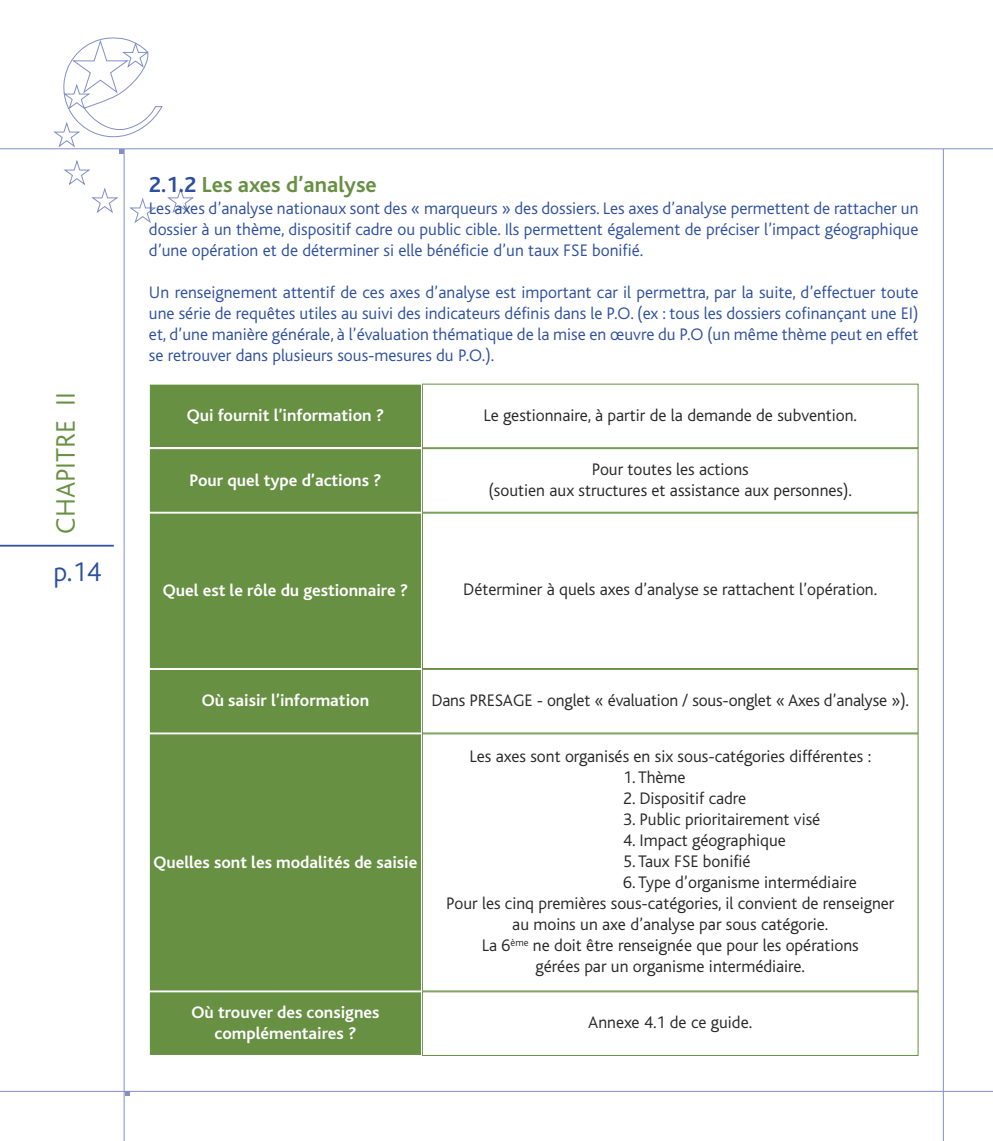
<style>
.page{position:relative;width:993px;height:1141px;background:#fff}
.page>*{position:absolute;margin:0;border:0;box-sizing:border-box;transform-origin:0 0}
.t1{font:300 28px "Bliss";color:#679043}
.t2{font:300 28px "Bliss";color:#2d4f9f}
.t3{font:700 22.75px "Bliss";color:#679043}
.t4{font:300 17.5px/21px "Bliss";color:#272627;text-align:center}
.t5{font:300 17.5px/21px "Bliss";color:#2d4f9f;text-align:justify}
.t6{font:700 17.5px/21px "Bliss";color:#fff;text-align:center}
.s1{color:#2d4f9f}
</style>
<div class="page">
<hr style="left:124px;top:149px;width:1px;height:992px;background:#838fc7">
<hr style="left:942px;top:149px;width:1px;height:992px;background:#838fc7">
<hr style="left:0;top:149px;width:992px;height:1px;background:#838fc7">
<svg style="left:125px;top:1092px;width:5px;height:4px"></svg>
<hr style="left:0;top:1091px;width:992px;height:1px;background:#838fc7">
<svg style="left:53px;top:37px;width:110px;height:117px"></svg>
<svg style="left:64px;top:160px;width:54px;height:53px"></svg>
<svg style="left:129px;top:198px;width:27px;height:25px"></svg>
<svg style="left:167px;top:188px;width:27px;height:25px"></svg>
<hr style="left:0;top:545px;width:114px;height:2px;background:#2d4f9f">
<div style="left:422px;top:384px;width:496px;height:64px;border:1px solid #679043"></div>
<div style="left:150px;top:385px;width:271px;height:62px;background:#679043"></div>
<div style="left:149px;top:384px;width:273px;height:64px;border:1px solid #fff"></div>
<div style="left:422px;top:448px;width:496px;height:65px;border:1px solid #679043"></div>
<div style="left:150px;top:449px;width:271px;height:63px;background:#679043"></div>
<div style="left:149px;top:448px;width:273px;height:65px;border:1px solid #fff"></div>
<div style="left:150px;top:514px;width:271px;height:154px;background:#679043"></div>
<div style="left:149px;top:513px;width:273px;height:156px;border:1px solid #fff"></div>
<div style="left:422px;top:669px;width:496px;height:64px;border:1px solid #679043"></div>
<div style="left:150px;top:670px;width:271px;height:63px;background:#679043"></div>
<div style="left:149px;top:669px;width:273px;height:64px;border:1px solid #fff"></div>
<div style="left:422px;top:733px;width:496px;height:258px;border:1px solid #679043"></div>
<div style="left:150px;top:734px;width:271px;height:256px;background:#679043"></div>
<div style="left:149px;top:733px;width:273px;height:258px;border:1px solid #fff"></div>
<div style="left:422px;top:991px;width:496px;height:65px;border:1px solid #679043"></div>
<div style="left:150px;top:992px;width:271px;height:63px;background:#679043"></div>
<div style="left:149px;top:991px;width:273px;height:65px;border:1px solid #fff"></div>
<div style="left:422px;top:513px;width:496px;height:156px;border:1px solid #679043"></div>
<h1 class="t1" style="left:56px;top:534px;width:143px;rotate:-90deg">CHAPITRE II</h1>
<h1 class="t2" style="left:53px;top:562px;width:49px">p.14</h1>
<h2 class="t3" style="left:149px;top:177px;width:229px"><span class="s1">2.1.2</span> Les axes d’analyse</h2>
<p class="t5" style="left:149px;top:200px;width:770px">Les axes d’analyse nationaux sont des « marqueurs » des dossiers. Les axes d’analyse permettent de rattacher un dossier à un thème, dispositif cadre ou public cible. Ils permettent également de préciser l’impact géographique d’une opération et de déterminer si elle bénéficie d’un taux FSE bonifié.</p>
<p class="t5" style="left:149px;top:284px;width:770px">Un renseignement attentif de ces axes d’analyse est important car il permettra, par la suite, d’effectuer toute une série de requêtes utiles au suivi des indicateurs définis dans le P.O. (ex : tous les dossiers cofinançant une EI) et, d’une manière générale, à l’évaluation thématique de la mise en œuvre du P.O (un même thème peut en effet se retrouver dans plusieurs sous-mesures du P.O.).</p>
<p class="t6" style="left:187px;top:407px;width:199px">Qui fournit l’information ?</p>
<p class="t4" style="left:483px;top:406px;width:375px">Le gestionnaire, à partir de la demande de subvention.</p>
<p class="t4" style="left:488px;top:460px;width:365px">Pour toutes les actions<br>(soutien aux structures et assistance aux personnes).</p>
<p class="t6" style="left:189px;top:471px;width:193px">Pour quel type d’actions ?</p>
<p class="t6" style="left:163px;top:582px;width:247px">Quel est le rôle du gestionnaire ?</p>
<p class="t4" style="left:463px;top:581px;width:415px">Déterminer à quels axes d’analyse se rattachent l’opération.</p>
<p class="t6" style="left:202px;top:692px;width:169px">Où saisir l’information</p>
<p class="t4" style="left:431px;top:691px;width:479px">Dans PRESAGE - onglet « évaluation / sous-onglet « Axes d’analyse »).</p>
<p class="t4" style="left:469px;top:748px;width:403px">Les axes sont organisés en six sous-catégories différentes :</p>
<p class="t4" style="left:623px;top:769px;width:64px">1. Thème</p>
<p class="t4" style="left:623px;top:790px;width:124px">2. Dispositif cadre</p>
<p class="t4" style="left:623px;top:811px;width:198px">3. Public prioritairement visé</p>
<p class="t4" style="left:623px;top:832px;width:164px">4. Impact géographique</p>
<p class="t4" style="left:623px;top:853px;width:129px">5. Taux FSE bonifié</p>
<p class="t4" style="left:623px;top:874px;width:235px">6. Type d’organisme intermédiaire</p>
<p class="t4" style="left:446px;top:895px;width:449px">Pour les cinq premières sous-catégories, il convient de renseigner</p>
<p class="t4" style="left:512px;top:916px;width:317px">au moins un axe d’analyse par sous catégorie.</p>
<p class="t4" style="left:481px;top:937px;width:378px">La 6<sup>ème</sup> ne doit être renseignée que pour les opérations</p>
<p class="t4" style="left:535px;top:958px;width:271px">gérées par un organisme intermédiaire.</p>
<p class="t6" style="left:153px;top:853px;width:265px">Quelles sont les modalités de saisie</p>
<p class="t6" style="left:191px;top:1004px;width:189px">Où trouver des consignes complémentaires ?</p>
<p class="t4" style="left:588px;top:1014px;width:165px">Annexe 4.1 de ce guide.</p>
</div>
